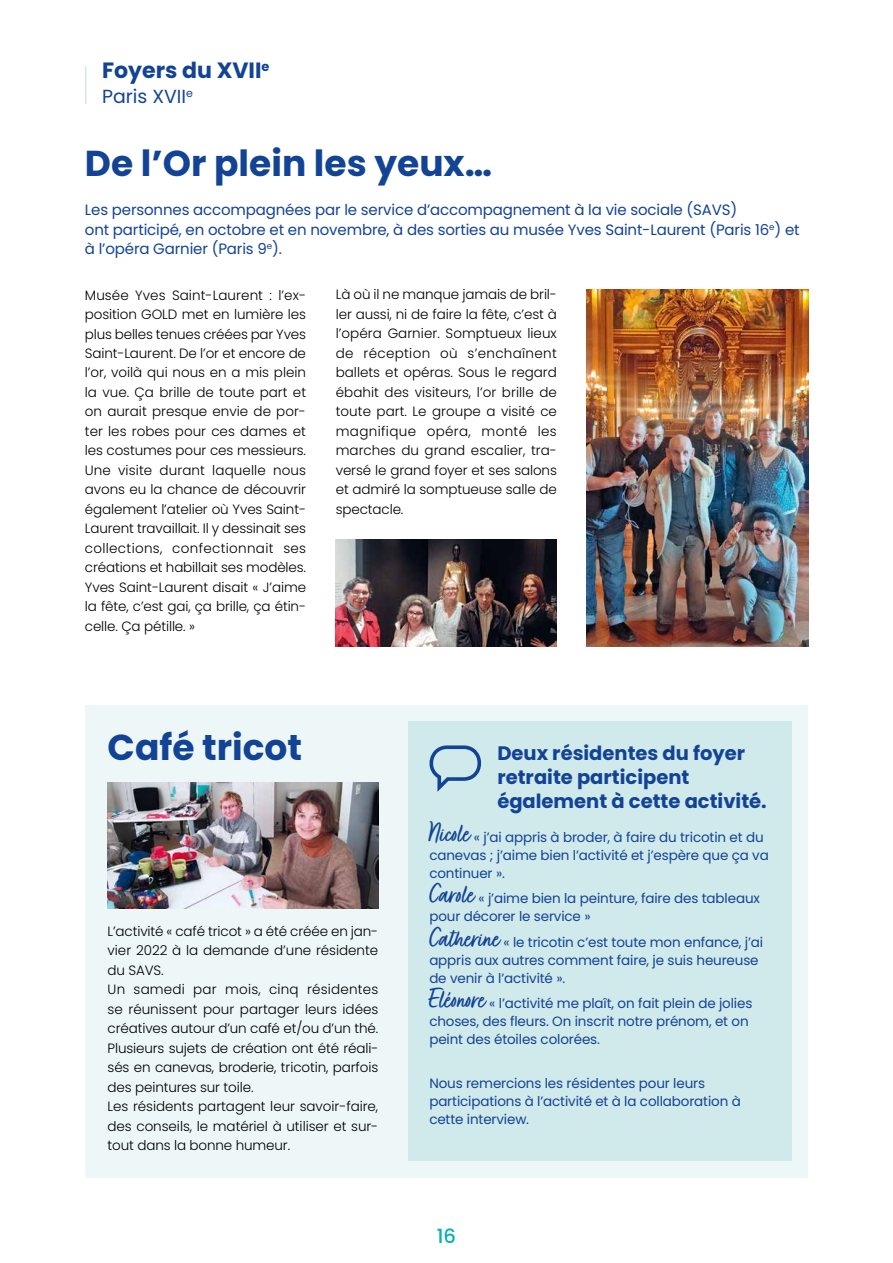
<style>
.page{position:relative;width:893px;height:1263px;background:#fff}
.page>*{position:absolute;margin:0;border:0;box-sizing:border-box;transform-origin:0 0}
.t1{font:700 36px "Poppins";color:#134395}
.t2{font:31.5px "Fave Script Pro";letter-spacing:-.01em;color:#134395}
.t3{font:700 22.05px "Poppins";color:#134395}
.t4{font:700 19.5px/24px "Poppins";color:#134395}
.t5{font:500 19.5px "Poppins";color:#00b1b3}
.t6{font:18.9px "Poppins";color:#134395}
.t7{font:15px/19.5px "Poppins";letter-spacing:-.01em;color:#134395}
.t8{font:300 13.5px/19.5px "Poppins";letter-spacing:-.01em;color:#000;text-align:justify}
.t9{font:13.5px/18px "Poppins";letter-spacing:-.01em;color:#134395}
</style>
<div class="page">
<img style="left:336px;top:539px;width:220px;height:107px">
<img style="left:587px;top:290px;width:221px;height:356px">
<hr style="left:85px;top:66px;width:2px;height:38px;background:#d0e9ea">
<div style="left:85px;top:706px;width:723px;height:472px;background:#edf7f7"></div>
<img style="left:108px;top:783px;width:270px;height:126px">
<div style="left:408px;top:722px;width:383px;height:439px;background:#d0e9ea"></div>
<svg style="left:429px;top:745px;width:53px;height:47px"></svg>
<h3 class="t3" style="left:102px;top:58px;width:169px">Foyers du XVII<sup>e</sup></h3>
<h3 class="t6" style="left:102px;top:86px;width:93px">Paris XVII<sup>e</sup></h3>
<h1 class="t1" style="left:85px;top:142px;width:409px">De l’Or plein les yeux…</h1>
<p class="t7" style="left:85px;top:200px;width:716px">Les personnes accompagnées par le service d’accompagnement à la vie sociale (SAVS)<br>ont participé, en octobre et en novembre, à des sorties au musée Yves Saint-Laurent (Paris 16<sup>e</sup>) et à l’opéra Garnier (Paris 9<sup>e</sup>).</p>
<p class="t8" style="left:85px;top:285px;width:223px">Musée Yves Saint-Laurent : l’ex&shy;position GOLD met en lumière les plus belles tenues créées par Yves Saint-Laurent. De l’or et encore de l’or, voilà qui nous en a mis plein la vue. Ça brille de toute part et on aurait presque envie de por&shy;ter les robes pour ces dames et les costumes pour ces messieurs.<br>Une visite durant laquelle nous avons eu la chance de découvrir également l’atelier où Yves Saint-Laurent travaillait. Il y dessinait ses collections, confectionnait ses créations et habillait ses modèles.<br>Yves Saint-Laurent disait « J’aime la fête, c’est gai, ça brille, ça étin&shy;celle. Ça pétille. »</p>
<p class="t8" style="left:336px;top:285px;width:223px">Là où il ne manque jamais de bril&shy;ler aussi, ni de faire la fête, c’est à l’opéra Garnier. Somptueux lieux de réception où s’enchaînent ballets et opéras. Sous le regard ébahit des visiteurs, l’or brille de toute part. Le groupe a visité ce magnifique opéra, monté les marches du grand escalier, tra&shy;versé le grand foyer et ses salons et admiré la somptueuse salle de spectacle.</p>
<h1 class="t1" style="left:108px;top:726px;width:196px">Café tricot</h1>
<p class="t8" style="left:108px;top:921px;width:272px;text-align:left">L’activité « café tricot » a été créée en jan&shy;vier 2022 à la demande d’une résidente du SAVS.<br>Un samedi par mois, cinq résidentes se réunissent pour partager leurs idées créatives autour d’un café et/ou d’un thé.<br>Plusieurs sujets de création ont été réali&shy;sés en canevas, broderie, tricotin, parfois des peintures sur toile.<br>Les résidents partagent leur savoir-faire, des conseils, le matériel à utiliser et sur&shy;tout dans la bonne humeur.</p>
<h3 class="t4" style="left:497px;top:742px;width:271px">Deux résidentes du foyer retraite participent également à cette activité.</h3>
<h2 class="t2" style="left:429px;top:816px;width:43px">Nicole</h2>
<p class="t9" style="left:429px;top:828px;width:341px;text-indent:45px">« j’ai appris à broder, à faire du tricotin et du canevas ; j’aime bien l’activité et j’espère que ça va continuer ».</p>
<h2 class="t2" style="left:429px;top:877px;width:47px">Carole</h2>
<p class="t9" style="left:429px;top:890px;width:332px;text-indent:49px">« j’aime bien la peinture, faire des tableaux pour décorer le service »</p>
<h2 class="t2" style="left:429px;top:920px;width:72px">Catherine</h2>
<p class="t9" style="left:429px;top:933px;width:335px;text-indent:74px">« le tricotin c’est toute mon enfance, j’ai appris aux autres comment faire, je suis heureuse de venir à l’activité ».</p>
<h2 class="t2" style="left:429px;top:981px;width:58px">Eléonore</h2>
<p class="t9" style="left:429px;top:994px;width:325px;text-indent:60px">« l’activité me plaît, on fait plein de jolies choses, des fleurs. On inscrit notre prénom, et on peint des étoiles colorées.</p>
<p class="t9" style="left:429px;top:1075px;width:313px">Nous remercions les résidentes pour leurs participations à l’activité et à la collaboration à cette interview.</p>
<h3 class="t5" style="left:437px;top:1225px;width:21px">16</h3>
</div>
